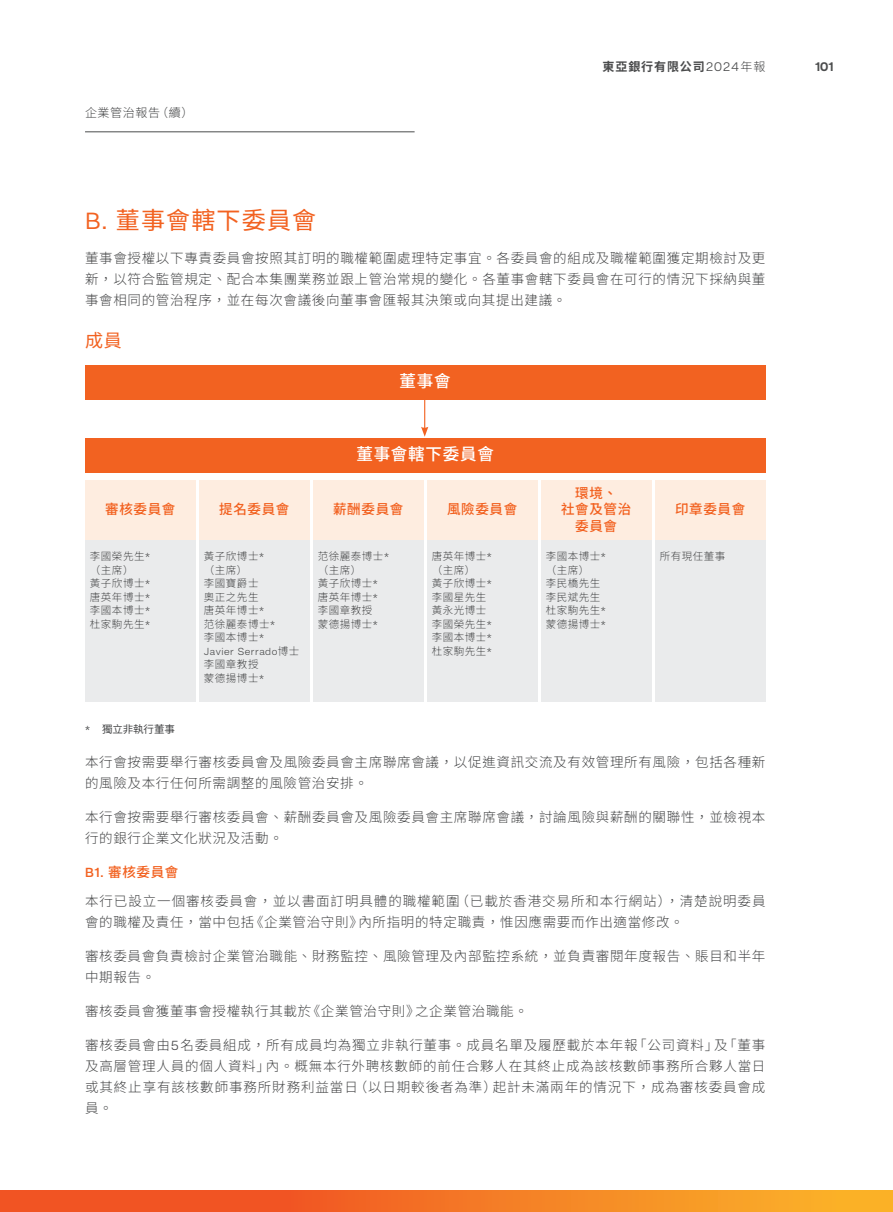
<style>
.page{position:relative;width:893px;height:1212px;background:#fff}
.page>*{position:absolute;margin:0;border:0;box-sizing:border-box;transform-origin:0 0}
.t1{font:24px "Noto Sans HK";letter-spacing:.05em;color:#f26221}
.t2{font:18px "Noto Sans HK";color:#f26221}
.t3{font:500 16.5px "Noto Sans HK";letter-spacing:.05em;color:#fff}
.t4{font:300 13.5px/21px "Noto Sans HK";letter-spacing:.05em;color:#4b4c4d}
.t5{font:300 13.5px/29.5px "Noto Sans HK";letter-spacing:.07em;color:#4b4c4d}
.t6{font:500 13.5px/16.5px "Noto Sans HK";letter-spacing:.05em;color:#f26221;text-align:center}
.t7{font:700 12.75px "Hando";color:#4b4c4d}
.t8{font:700 12px "Noto Sans HK";letter-spacing:.075em;color:#4b4c4d}
.t9{font:300 12px "Noto Sans HK";letter-spacing:.05em;color:#4b4c4d}
.t10{font:300 10.5px/13.5px "Noto Sans HK";letter-spacing:.05em;color:#4b4c4d}
.t11{font:300 10.5px "Hando";letter-spacing:.05em;color:#4b4c4d}
.t12{font:10.5px "Noto Sans HK";letter-spacing:-.01em;color:#4b4c4d}
.s1{font-family:"Hando";font-weight:300;font-size:12.75px}
.s2{font-weight:300}
.s3{font-family:"Hando"}
.s4{font-family:"Noto Sans HK"}
.s5{font-family:"Hando";font-weight:600;color:#f26221}
.s6{font-weight:500;color:#f26221}
</style>
<div class="page">
<svg style="left:0;top:1191px;width:893px;height:21px;background:#f47825"></svg>
<hr style="left:85px;top:132px;width:330px;height:1px;background:#4b4c4d">
<div style="left:85px;top:539px;width:111px;height:163px;background:#eaebec"></div>
<div style="left:541px;top:539px;width:110px;height:163px;background:#eaebec"></div>
<div style="left:313px;top:539px;width:110px;height:163px;background:#eaebec"></div>
<div style="left:655px;top:539px;width:110px;height:163px;background:#eaebec"></div>
<div style="left:199px;top:539px;width:111px;height:163px;background:#eaebec"></div>
<div style="left:427px;top:539px;width:110px;height:163px;background:#eaebec"></div>
<hr style="left:424px;top:394px;width:1px;height:35px;background:#f26221">
<svg style="left:421px;top:427px;width:7px;height:10px"></svg>
<div style="left:85px;top:366px;width:680px;height:34px;background:#f26221"></div>
<div style="left:85px;top:438px;width:680px;height:34px;background:#f26221"></div>
<div style="left:313px;top:480px;width:110px;height:60px;background:#feede0"></div>
<div style="left:655px;top:480px;width:110px;height:60px;background:#feede0"></div>
<div style="left:85px;top:480px;width:111px;height:60px;background:#feede0"></div>
<div style="left:541px;top:480px;width:110px;height:60px;background:#feede0"></div>
<div style="left:199px;top:480px;width:111px;height:60px;background:#feede0"></div>
<div style="left:427px;top:480px;width:110px;height:60px;background:#feede0"></div>
<p class="t9" style="left:85px;top:106px;width:110px">企業管治報告（續）</p>
<p class="t8" style="left:602px;top:60px;width:164px">東亞銀行有限公司<span class="s1">2024</span><span class="s2">年報</span></p>
<p class="t7" style="left:815px;top:59px;width:20px">101</p>
<h1 class="t1" style="left:85px;top:207px;width:233px"><span class="s3">B.</span> 董事會轄下委員會</h1>
<p class="t4" style="left:85px;top:248px;width:682px;text-align:justify">董事會授權以下專責委員會按照其訂明的職權範圍處理特定事宜。各委員會的組成及職權範圍獲定期檢討及更新，以符合監管規定、配合本集團業務並跟上管治常規的變化。各董事會轄下委員會在可行的情況下採納與董事會相同的管治程序，並在每次會議後向董事會匯報其決策或向其提出建議。</p>
<h2 class="t2" style="left:85px;top:330px;width:38px">成員</h2>
<p class="t3" style="left:400px;top:372px;width:53px">董事會</p>
<p class="t3" style="left:356px;top:444px;width:139px">董事會轄下委員會</p>
<p class="t6" style="left:561px;top:485px;width:72px">環境、<br>社會及管治委員會</p>
<p class="t6" style="left:105px;top:501px;width:72px">審核委員會</p>
<p class="t6" style="left:333px;top:501px;width:72px">薪酬委員會</p>
<p class="t6" style="left:675px;top:501px;width:72px">印章委員會</p>
<p class="t6" style="left:219px;top:501px;width:72px">提名委員會</p>
<p class="t6" style="left:447px;top:501px;width:72px">風險委員會</p>
<p class="t10" style="left:432px;top:550px;width:62px">唐英年博士<span class="s3">*</span>（主席）<br>黃子欣博士<span class="s3">*</span>李國星先生黃永光博士李國榮先生<span class="s3">*</span>李國本博士<span class="s3">*</span>杜家駒先生<span class="s3">*</span></p>
<p class="t10" style="left:204px;top:550px;width:62px">黃子欣博士<span class="s3">*</span></p>
<p class="t10" style="left:660px;top:550px;width:67px">所有現任董事</p>
<p class="t10" style="left:204px;top:563px;width:73px">（主席）<br>李國寶爵士<br>奧正之先生<br>唐英年博士<span class="s3">*</span>范徐麗泰博士<span class="s3">*</span>李國本博士<span class="s3">*</span></p>
<p class="t11" style="left:204px;top:645px;width:97px">Javier Serrado<span class="s4">博士</span></p>
<p class="t10" style="left:204px;top:658px;width:62px">李國章教授蒙德揚博士<span class="s3">*</span></p>
<p class="t10" style="left:318px;top:550px;width:73px">范徐麗泰博士<span class="s3">*</span>（主席）<br>黃子欣博士<span class="s3">*</span>唐英年博士<span class="s3">*</span>李國章教授<br>蒙德揚博士<span class="s3">*</span></p>
<p class="t10" style="left:90px;top:550px;width:62px">李國榮先生<span class="s3">*</span>（主席）<br>黃子欣博士<span class="s3">*</span>唐英年博士<span class="s3">*</span>李國本博士<span class="s3">*</span>杜家駒先生<span class="s3">*</span></p>
<p class="t10" style="left:546px;top:550px;width:62px">李國本博士<span class="s3">*</span>（主席）<br>李民橋先生李民斌先生杜家駒先生<span class="s3">*</span>蒙德揚博士<span class="s3">*</span></p>
<p class="t12" style="left:85px;top:723px;width:91px"><span class="s3">*</span> 獨立非執行董事</p>
<p class="t4" style="left:85px;top:752px;width:682px">本行會按需要舉行審核委員會及風險委員會主席聯席會議，以促進資訊交流及有效管理所有風險，包括各種新的風險及本行任何所需調整的風險管治安排。</p>
<p class="t4" style="left:85px;top:807px;width:682px">本行會按需要舉行審核委員會、薪酬委員會及風險委員會主席聯席會議，討論風險與薪酬的關聯性，並檢視本行的銀行企業文化狀況及活動。</p>
<p class="t5" style="left:85px;top:857px;width:682px"><span class="s5">B1.</span> <span class="s6">審核委員會<br></span>本行已設立一個審核委員會，並以書面訂明具體的職權範圍（已載於香港交易所和本行網站），清楚說明委員</p>
<p class="t4" style="left:85px;top:912px;width:600px">會的職權及責任，當中包括《企業管治守則》內所指明的特定職責，惟因應需要而作出適當修改。</p>
<p class="t4" style="left:85px;top:946px;width:682px">審核委員會負責檢討企業管治職能、財務監控、風險管理及內部監控系統，並負責審閱年度報告、賬目和半年中期報告。</p>
<p class="t4" style="left:85px;top:1001px;width:444px">審核委員會獲董事會授權執行其載於《企業管治守則》之企業管治職能。</p>
<p class="t4" style="left:85px;top:1034px;width:682px;text-align:justify">審核委員會由<span class="s3">5</span>名委員組成，所有成員均為獨立非執行董事。成員名單及履歷載於本年報「公司資料」及「董事及高層管理人員的個人資料」內。概無本行外聘核數師的前任合夥人在其終止成為該核數師事務所合夥人當日或其終止享有該核數師事務所財務利益當日（以日期較後者為準）起計未滿兩年的情況下，成為審核委員會成員。</p>
</div>
